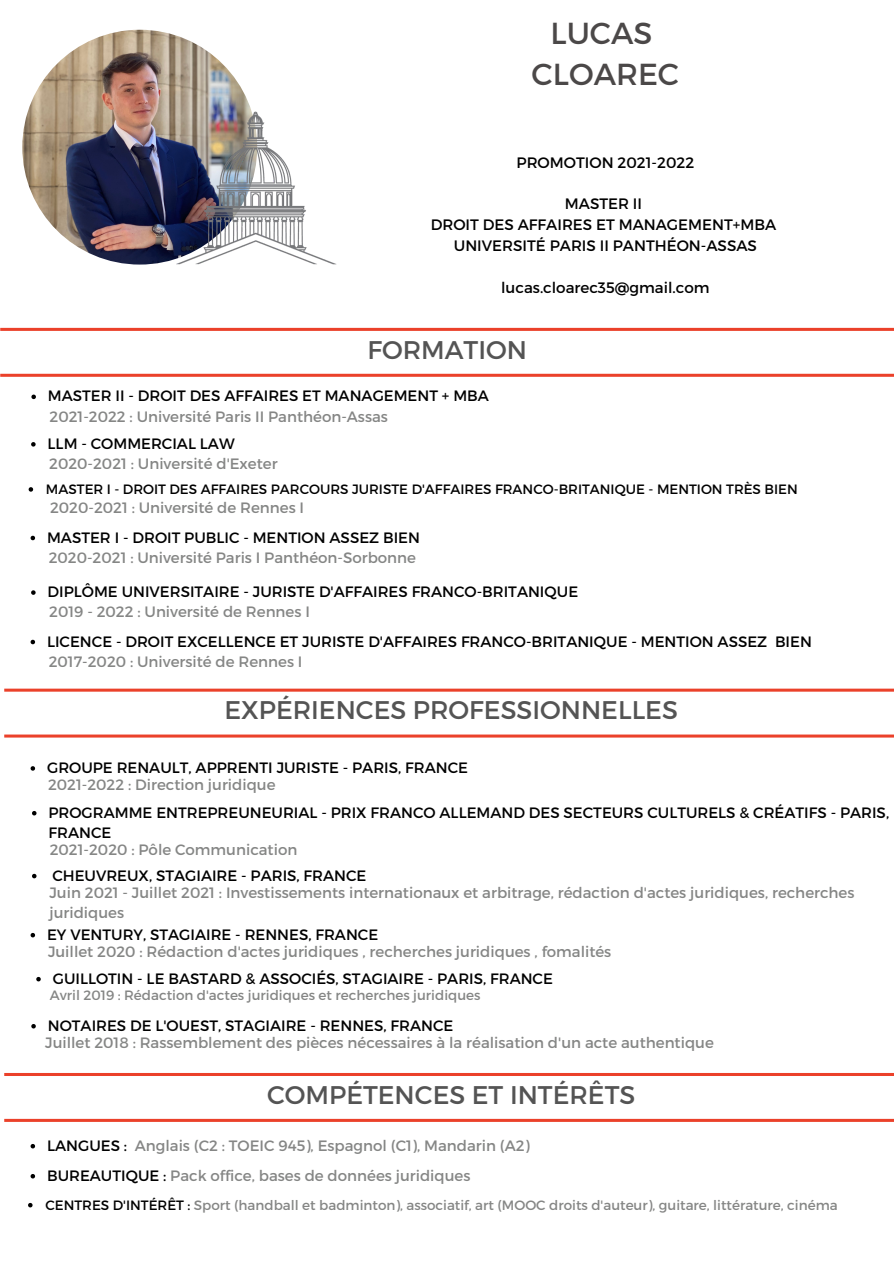
<style>
.page{position:relative;width:894px;height:1264px;background:#fff}
.page>*{position:absolute;margin:0;border:0;box-sizing:border-box;transform-origin:0 0}
.t1{font:30.3px "Montserrat";color:#4b4848}
.t2{font:25.5px "Montserrat";color:#545454}
.t3{font:15.15px "Montserrat";color:#000}
.t4{font:15px/20.2px "Montserrat";color:#858685}
.t5{font:15px/20.2px "Montserrat";color:#000}
.t6{font:13.5px "Montserrat";color:#858685}
.t7{font:13.5px "Montserrat";color:#000}
.s1{color:#000}
</style>
<div class="page">
<img style="left:22px;top:30px;width:235px;height:234px;border-radius:50%">
<img style="left:176px;top:109px;width:160px;height:155px">
<svg style="left:0;top:328px;width:893px;height:3px;background:#eb4630"></svg>
<svg style="left:0;top:374px;width:893px;height:3px;background:#ec4c37"></svg>
<svg style="left:4px;top:688px;width:889px;height:3px;background:#ef6957"></svg>
<svg style="left:4px;top:734px;width:889px;height:3px;background:#ee6350"></svg>
<hr style="left:4px;top:1073px;width:889px;height:2px;background:#eb412a">
<svg style="left:4px;top:1118px;width:889px;height:3px;background:#f07868"></svg>
<svg style="left:31px;top:394px;width:5px;height:5px"></svg>
<svg style="left:31px;top:442px;width:5px;height:4px"></svg>
<svg style="left:31px;top:639px;width:4px;height:5px"></svg>
<svg style="left:31px;top:590px;width:5px;height:5px"></svg>
<svg style="left:31px;top:766px;width:4px;height:4px"></svg>
<svg style="left:32px;top:811px;width:4px;height:4px"></svg>
<svg style="left:32px;top:873px;width:4px;height:5px"></svg>
<svg style="left:31px;top:932px;width:4px;height:5px"></svg>
<svg style="left:36px;top:976px;width:5px;height:5px"></svg>
<svg style="left:31px;top:1144px;width:4px;height:4px"></svg>
<svg style="left:31px;top:1174px;width:4px;height:4px"></svg>
<svg style="left:28px;top:1202px;width:5px;height:5px"></svg>
<svg style="left:31px;top:535px;width:4px;height:5px"></svg>
<svg style="left:29px;top:487px;width:4px;height:4px"></svg>
<svg style="left:31px;top:1024px;width:5px;height:4px"></svg>
<p class="t1" style="left:550px;top:13px;width:103px">LUCAS</p>
<p class="t1" style="left:531px;top:55px;width:149px">CLOAREC</p>
<p class="t3" style="left:516px;top:152px;width:179px">PROMOTION 2021-2022</p>
<p class="t3" style="left:564px;top:194px;width:79px">MASTER II</p>
<p class="t3" style="left:430px;top:215px;width:347px">DROIT DES AFFAIRES ET MANAGEMENT+MBA</p>
<p class="t3" style="left:453px;top:236px;width:304px">UNIVERSITÉ PARIS II PANTHÉON-ASSAS</p>
<p class="t3" style="left:501px;top:277px;width:210px">lucas.cloarec35@gmail.com</p>
<p class="t2" style="left:367px;top:333px;width:161px">FORMATION</p>
<p class="t5" style="left:48px;top:385px;width:442px">MASTER II - DROIT DES AFFAIRES ET MANAGEMENT + MBA</p>
<p class="t4" style="left:49px;top:405px;width:340px">2021-2022 : Université Paris II Panthéon-Assas</p>
<p class="t5" style="left:48px;top:432px;width:188px">LLM - COMMERCIAL LAW</p>
<p class="t4" style="left:49px;top:453px;width:230px">2020-2021 : Université d'Exeter</p>
<p class="t7" style="left:46px;top:480px;width:753px">MASTER I - DROIT DES AFFAIRES PARCOURS JURISTE D'AFFAIRES FRANCO-BRITANIQUE - MENTION TRÈS BIEN</p>
<p class="t4" style="left:50px;top:497px;width:255px">2020-2021 : Université de Rennes I</p>
<p class="t5" style="left:47px;top:526px;width:374px">MASTER I - DROIT PUBLIC - MENTION ASSEZ BIEN</p>
<p class="t4" style="left:49px;top:546px;width:369px">2020-2021 : Université Paris I Panthéon-Sorbonne</p>
<p class="t5" style="left:48px;top:581px;width:532px">DIPLÔME UNIVERSITAIRE - JURISTE D'AFFAIRES FRANCO-BRITANIQUE</p>
<p class="t4" style="left:49px;top:601px;width:262px">2019 - 2022 : Université de Rennes I</p>
<p class="t5" style="left:47px;top:630px;width:766px">LICENCE - DROIT EXCELLENCE ET JURISTE D'AFFAIRES FRANCO-BRITANIQUE - MENTION ASSEZ BIEN</p>
<p class="t4" style="left:49px;top:650px;width:255px">2017-2020 : Université de Rennes I</p>
<p class="t2" style="left:224px;top:693px;width:455px">EXPÉRIENCES PROFESSIONNELLES</p>
<p class="t5" style="left:47px;top:756px;width:422px">GROUPE RENAULT, APPRENTI JURISTE - PARIS, FRANCE</p>
<p class="t5" style="left:48px;top:801px;width:841px">PROGRAMME ENTREPREUNEURIAL - PRIX FRANCO ALLEMAND DES SECTEURS CULTURELS &amp; CRÉATIFS - PARIS,<br>FRANCE</p>
<p class="t5" style="left:52px;top:864px;width:315px">CHEUVREUX, STAGIAIRE - PARIS, FRANCE</p>
<p class="t4" style="left:48px;top:774px;width:229px">2021-2022 : Direction juridique</p>
<p class="t4" style="left:50px;top:839px;width:249px">2021-2020 : Pôle Communication</p>
<p class="t4" style="left:49px;top:881px;width:806px">Juin 2021 - Juillet 2021 : Investissements internationaux et arbitrage, rédaction d'actes juridiques, recherches juridiques</p>
<p class="t4" style="left:48px;top:940px;width:564px">Juillet 2020 : Rédaction d'actes juridiques , recherches juridiques , fomalités</p>
<p class="t5" style="left:53px;top:967px;width:501px">GUILLOTIN - LE BASTARD &amp; ASSOCIÉS, STAGIAIRE - PARIS, FRANCE</p>
<p class="t6" style="left:50px;top:986px;width:432px">Avril 2019 : Rédaction d'actes juridiques et recherches juridiques</p>
<p class="t5" style="left:47px;top:923px;width:332px">EY VENTURY, STAGIAIRE - RENNES, FRANCE</p>
<p class="t5" style="left:48px;top:1014px;width:407px">NOTAIRES DE L'OUEST, STAGIAIRE - RENNES, FRANCE</p>
<p class="t4" style="left:45px;top:1031px;width:670px">Juillet 2018 : Rassemblement des pièces nécessaires à la réalisation d'un acte authentique</p>
<p class="t2" style="left:267px;top:1077px;width:369px">COMPÉTENCES ET INTÉRÊTS</p>
<p class="t4" style="left:47px;top:1134px;width:484px"><span class="s1">LANGUES :</span> Anglais (C2 : TOEIC 945), Espagnol (C1), Mandarin (A2)</p>
<p class="t4" style="left:47px;top:1164px;width:425px"><span class="s1">BUREAUTIQUE :</span> Pack office, bases de données juridiques</p>
<p class="t6" style="left:45px;top:1196px;width:793px"><span class="s1">CENTRES D'INTÉRÊT :</span> Sport (handball et badminton), associatif, art (MOOC droits d'auteur), guitare, littérature, cinéma</p>
</div>
